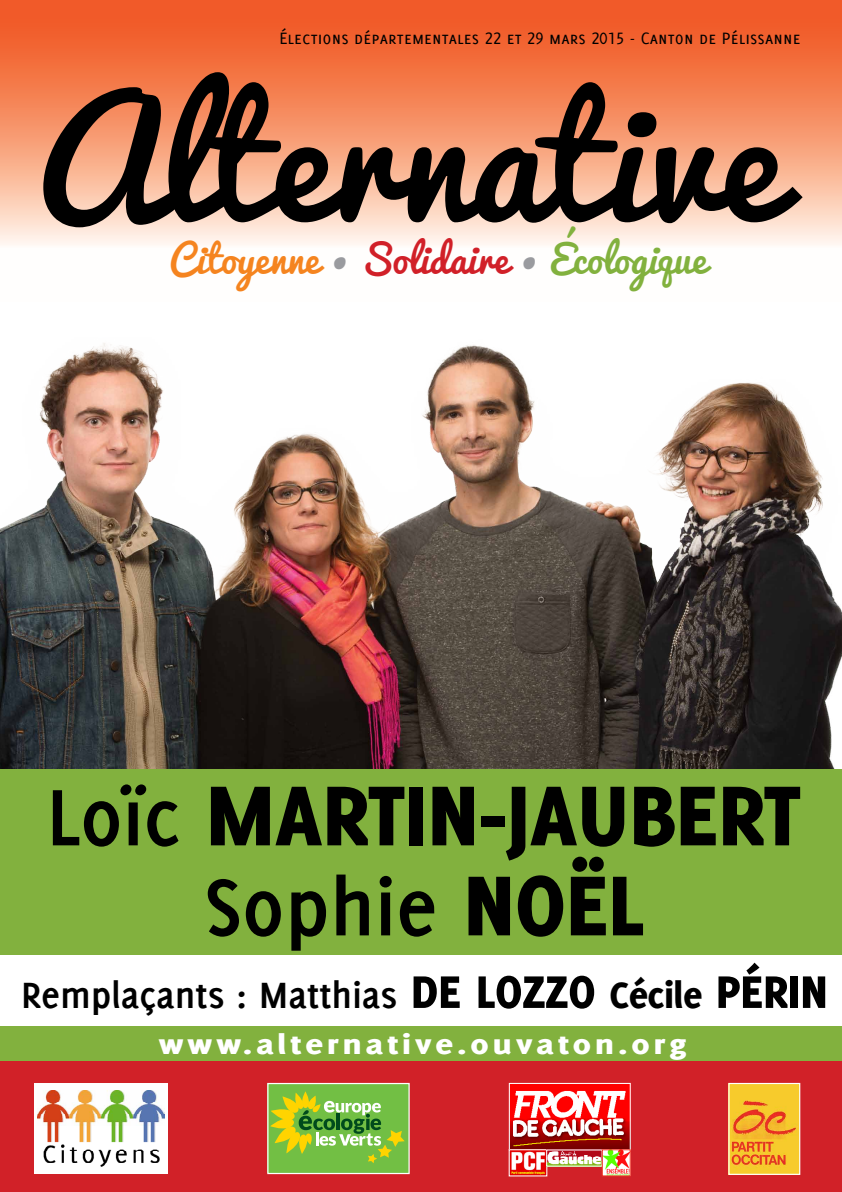
<style>
.page{position:relative;width:842px;height:1192px;background:#fff}
.page>*{position:absolute;margin:0;border:0;box-sizing:border-box;transform-origin:0 0}
.t1{font:160.15px "Pacifico";color:#000}
.t2{font:800 93px "Delicious";color:#000}
.t3{font:700 87.5px "Delicious";color:#000}
.t4{font:700 40px "Delicious";color:#000}
.t5{font:38.45px "Pacifico";color:#82b13e}
.t6{font:800 30px "Delicious";letter-spacing:.1em;color:#fff;scale:1.25 1}
.t7{font:18px "Delicious Small Caps";letter-spacing:.005em;color:#000}
.s1{color:#f5841f}
.s2{color:#9a9b9f}
.s3{color:#d12028}
.s4{font-weight:700;font-size:87.5px}
.s5{font-weight:800;font-size:93px}
.s6{font-weight:800;font-size:50px}
.s7{font-weight:800}
</style>
<div class="page">
<svg style="left:0;top:0;width:842px;height:245px;background:#f69872"></svg>
<div style="left:0;top:1061px;width:842px;height:131px;background:#d12128"></div>
<img style="left:730px;top:1085px;width:68px;height:88px">
<div style="left:728px;top:1083px;width:72px;height:92px;border:1px solid #fff"></div>
<div style="left:268px;top:1084px;width:141px;height:89px;background:#72bf44"></div>
<svg style="left:270px;top:1091px;width:135px;height:72px"></svg>
<div style="left:267px;top:1083px;width:143px;height:91px;border:1px solid #fff"></div>
<img style="left:511px;top:1085px;width:118px;height:63px">
<div style="left:509px;top:1083px;width:122px;height:67px;border:1px solid #fff"></div>
<img style="left:511px;top:1151px;width:34px;height:23px">
<img style="left:548px;top:1151px;width:53px;height:14px">
<img style="left:604px;top:1151px;width:25px;height:23px">
<div style="left:602px;top:1149px;width:29px;height:27px;border:1px solid #ee3124"></div>
<div style="left:35px;top:1083px;width:133px;height:91px;background:#fff"></div>
<img style="left:38px;top:1090px;width:127px;height:77px">
<img style="left:0;top:343px;width:842px;height:426px">
<div style="left:0;top:769px;width:842px;height:186px;background:#82b13e"></div>
<div style="left:0;top:1026px;width:842px;height:35px;background:#82b13e"></div>
<p class="t7" style="left:279px;top:28px;width:523px">Élections départementales 22 et 29 mars 2015 - Canton de Pélissanne</p>
<h1 class="t1" style="left:33px;top:73px;width:748px">Alternative</h1>
<h3 class="t5" style="left:169px;top:238px;width:539px"><span class="s1">Citoyenne</span> <span class="s2">•</span> <span class="s3">Solidaire</span> <span class="s2">•</span> Écologique</h3>
<h2 class="t2" style="left:47px;top:761px;width:756px"><span class="s4">Loïc</span> Martin-Jaubert</h2>
<h3 class="t3" style="left:204px;top:857px;width:441px">Sophie <span class="s5">Noël</span></h3>
<h3 class="t4" style="left:21px;top:972px;width:808px">Remplaçants : Matthias <span class="s6">de lozzo</span> <span class="s7">Cécile</span> <span class="s6">PÉrin</span></h3>
<h3 class="t6" style="left:158px;top:1027px;width:424px">www.alternative.ouvaton.org</h3>
</div>
